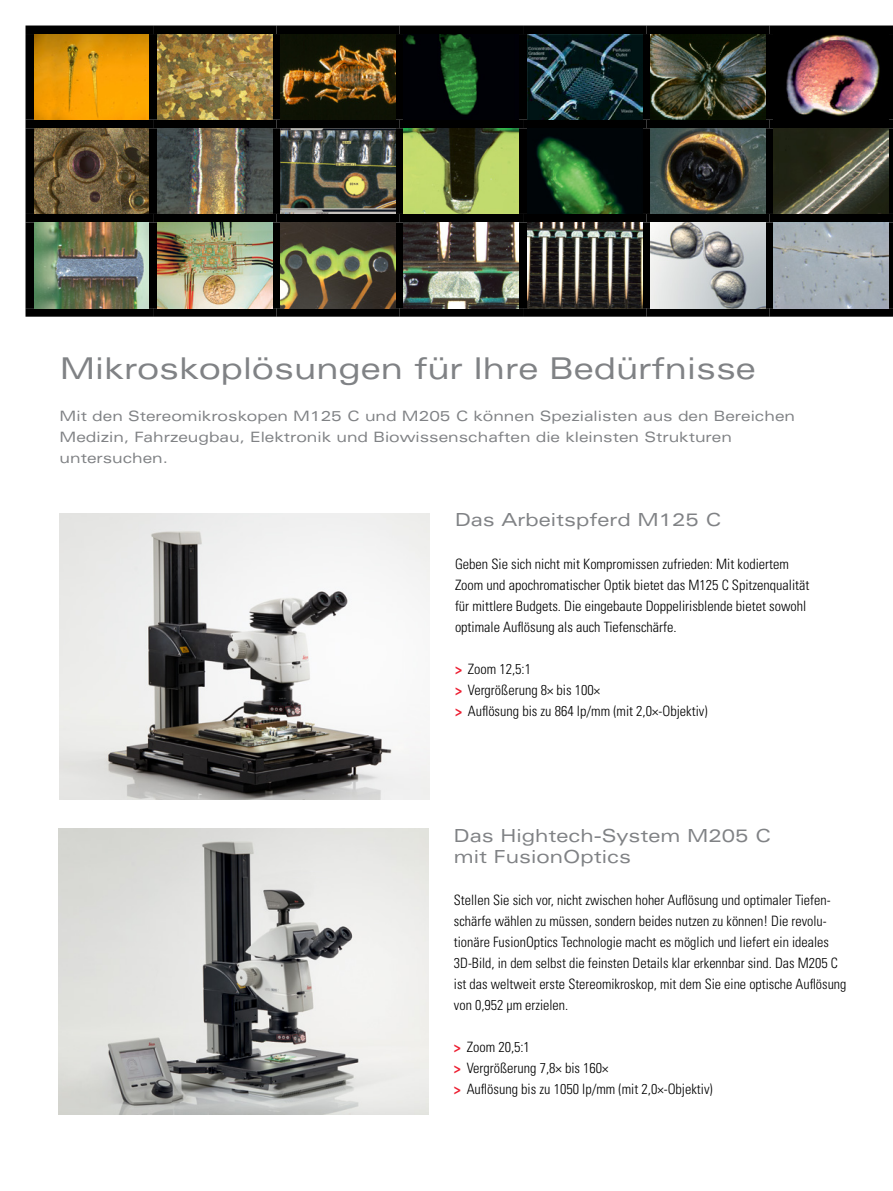
<style>
.page{position:relative;width:893px;height:1191px;background:#fff}
.page>*{position:absolute;margin:0;border:0;box-sizing:border-box;transform-origin:0 0}
.t1{font:expanded 30px "Univers LT Std";color:#808285}
.t2{font:expanded 18px/21px "Univers LT Std";color:#808285}
.t3{font:300 condensed 14.25px/21px "Univers LT Std";color:#000}
.t4{font:expanded 14.25px/21px "Univers LT Std";color:#808285}
.s1{font-weight:700;color:#ed1c2f}
</style>
<div class="page">
<img style="left:58px;top:828px;width:370px;height:286px">
<img style="left:60px;top:513px;width:369px;height:286px">
<div style="left:26px;top:26px;width:127px;height:8px;background:#000"></div>
<div style="left:26px;top:34px;width:8px;height:86px;background:#000"></div>
<div style="left:153px;top:26px;width:123px;height:8px;background:#000"></div>
<div style="left:149px;top:34px;width:8px;height:86px;background:#000"></div>
<div style="left:276px;top:26px;width:124px;height:8px;background:#000"></div>
<div style="left:272px;top:34px;width:9px;height:86px;background:#000"></div>
<div style="left:400px;top:26px;width:123px;height:8px;background:#000"></div>
<div style="left:395px;top:34px;width:9px;height:86px;background:#000"></div>
<div style="left:523px;top:26px;width:123px;height:8px;background:#000"></div>
<div style="left:519px;top:34px;width:8px;height:86px;background:#000"></div>
<div style="left:646px;top:26px;width:124px;height:8px;background:#000"></div>
<div style="left:642px;top:34px;width:9px;height:86px;background:#000"></div>
<div style="left:770px;top:26px;width:123px;height:8px;background:#000"></div>
<div style="left:765px;top:34px;width:9px;height:86px;background:#000"></div>
<hr style="left:889px;top:34px;width:4px;height:86px;background:#000">
<div style="left:26px;top:120px;width:127px;height:8px;background:#000"></div>
<div style="left:26px;top:128px;width:8px;height:86px;background:#000"></div>
<div style="left:153px;top:120px;width:123px;height:8px;background:#000"></div>
<div style="left:149px;top:128px;width:8px;height:86px;background:#000"></div>
<div style="left:276px;top:120px;width:124px;height:8px;background:#000"></div>
<div style="left:272px;top:128px;width:9px;height:86px;background:#000"></div>
<div style="left:400px;top:120px;width:123px;height:8px;background:#000"></div>
<div style="left:395px;top:128px;width:9px;height:86px;background:#000"></div>
<div style="left:523px;top:120px;width:123px;height:8px;background:#000"></div>
<div style="left:519px;top:128px;width:8px;height:86px;background:#000"></div>
<div style="left:646px;top:120px;width:124px;height:8px;background:#000"></div>
<div style="left:642px;top:128px;width:9px;height:86px;background:#000"></div>
<div style="left:770px;top:120px;width:123px;height:8px;background:#000"></div>
<div style="left:765px;top:128px;width:9px;height:86px;background:#000"></div>
<hr style="left:889px;top:128px;width:4px;height:86px;background:#000">
<div style="left:26px;top:214px;width:127px;height:8px;background:#000"></div>
<div style="left:26px;top:222px;width:8px;height:86px;background:#000"></div>
<div style="left:153px;top:214px;width:123px;height:8px;background:#000"></div>
<div style="left:149px;top:222px;width:8px;height:86px;background:#000"></div>
<div style="left:276px;top:214px;width:124px;height:8px;background:#000"></div>
<div style="left:272px;top:222px;width:9px;height:86px;background:#000"></div>
<div style="left:400px;top:214px;width:123px;height:8px;background:#000"></div>
<div style="left:395px;top:222px;width:9px;height:86px;background:#000"></div>
<div style="left:523px;top:214px;width:123px;height:8px;background:#000"></div>
<div style="left:519px;top:222px;width:8px;height:86px;background:#000"></div>
<div style="left:646px;top:214px;width:124px;height:8px;background:#000"></div>
<div style="left:642px;top:222px;width:9px;height:86px;background:#000"></div>
<div style="left:770px;top:214px;width:123px;height:8px;background:#000"></div>
<div style="left:765px;top:222px;width:9px;height:86px;background:#000"></div>
<hr style="left:889px;top:222px;width:4px;height:86px;background:#000">
<div style="left:26px;top:308px;width:127px;height:9px;background:#000"></div>
<div style="left:153px;top:308px;width:123px;height:9px;background:#000"></div>
<div style="left:276px;top:308px;width:124px;height:9px;background:#000"></div>
<div style="left:400px;top:308px;width:123px;height:9px;background:#000"></div>
<div style="left:523px;top:308px;width:123px;height:9px;background:#000"></div>
<div style="left:646px;top:308px;width:124px;height:9px;background:#000"></div>
<div style="left:770px;top:308px;width:123px;height:9px;background:#000"></div>
<img style="left:34px;top:34px;width:115px;height:86px">
<img style="left:157px;top:34px;width:115px;height:86px">
<img style="left:281px;top:34px;width:114px;height:86px">
<img style="left:404px;top:34px;width:115px;height:86px">
<img style="left:527px;top:34px;width:115px;height:86px">
<img style="left:651px;top:34px;width:114px;height:86px">
<img style="left:774px;top:34px;width:115px;height:86px">
<img style="left:34px;top:128px;width:115px;height:86px">
<img style="left:157px;top:128px;width:115px;height:86px">
<img style="left:281px;top:128px;width:114px;height:86px">
<img style="left:404px;top:128px;width:115px;height:86px">
<img style="left:527px;top:128px;width:115px;height:86px">
<img style="left:651px;top:128px;width:114px;height:86px">
<img style="left:774px;top:128px;width:115px;height:86px">
<img style="left:34px;top:222px;width:115px;height:86px">
<img style="left:157px;top:222px;width:115px;height:86px">
<img style="left:281px;top:222px;width:114px;height:86px">
<img style="left:404px;top:222px;width:115px;height:86px">
<img style="left:527px;top:222px;width:115px;height:86px">
<img style="left:651px;top:222px;width:114px;height:86px">
<img style="left:774px;top:222px;width:115px;height:86px">
<h1 class="t1" style="left:60px;top:351px;width:698px">Mikroskoplösungen für Ihre Bedürfnisse</h1>
<p class="t4" style="left:60px;top:406px;width:737px">Mit den Stereomikroskopen M125 C und M205 C können Spezialisten aus den Bereichen<br>Medizin, Fahrzeugbau, Elektronik und Biowissenschaften die kleinsten Strukturen untersuchen.</p>
<p class="t2" style="left:455px;top:509px;width:268px">Das Arbeitspferd M125 C</p>
<p class="t3" style="left:455px;top:553px;width:356px">Geben Sie sich nicht mit Kompromissen zufrieden: Mit kodiertem Zoom und apochromatischer Optik bietet das M125 C Spitzenqualität für mittlere Budgets. Die eingebaute Doppelirisblende bietet sowohl optimale Auflösung als auch Tiefenschärfe.</p>
<p class="t3" style="left:455px;top:658px;width:254px"><span class="s1">&gt;</span> Zoom 12,5:1<br><span class="s1">&gt;</span> Vergrößerung 8× bis 100×<br><span class="s1">&gt;</span> Auflösung bis zu 864 lp/mm (mit 2,0×-Objektiv)</p>
<p class="t2" style="left:454px;top:824px;width:319px">Das Hightech-System M205 C mit FusionOptics</p>
<p class="t3" style="left:454px;top:889px;width:394px">Stellen Sie sich vor, nicht zwischen hoher Auflösung und optimaler Tiefen&shy;schärfe wählen zu müssen, sondern beides nutzen zu können! Die revolu&shy;tionäre FusionOptics Technologie macht es möglich und liefert ein ideales 3D-Bild, in dem selbst die feinsten Details klar erkennbar sind. Das M205 C ist das weltweit erste Stereomikroskop, mit dem Sie eine optische Auflösung von 0,952 µm erzielen.</p>
<p class="t3" style="left:454px;top:1036px;width:260px"><span class="s1">&gt;</span> Zoom 20,5:1<br><span class="s1">&gt;</span> Vergrößerung 7,8× bis 160×<br><span class="s1">&gt;</span> Auflösung bis zu 1050 lp/mm (mit 2,0×-Objektiv)</p>
</div>
